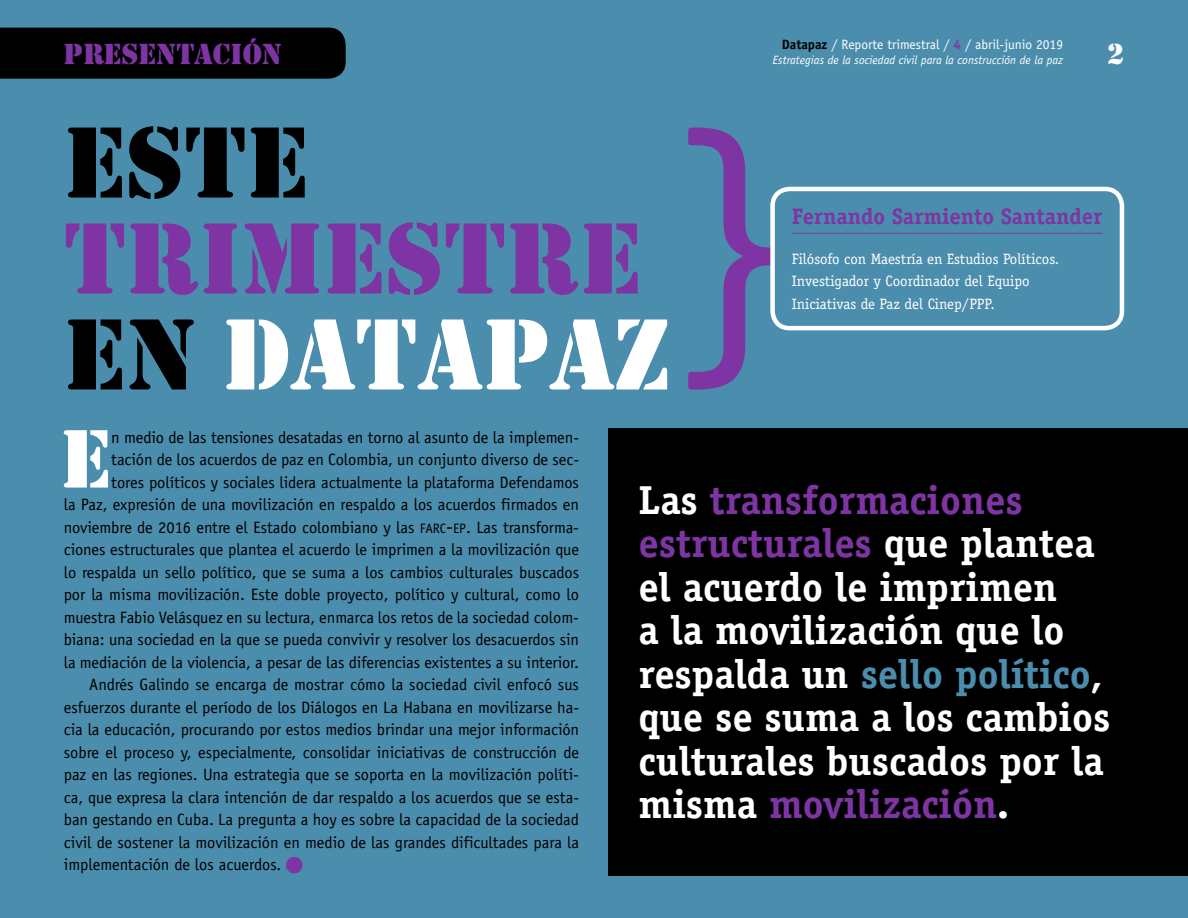
<style>
.page{position:relative;width:1188px;height:918px;background:#4b8dac}
.page>*{position:absolute;margin:0;border:0;box-sizing:border-box;transform-origin:0 0}
.t1{font:105px/96px "Stencil";color:#7e35a3}
.t2{font:105px "Stencil";color:#000}
.t3{font:76.65px "Stencil Std";color:#fff}
.t4{font:700 40.5px/43.5px "Officina Serif Std";color:#fff}
.t5{font:27px "Stencil Std";color:#7e35a3}
.t6{font:27px "Stencil Std";color:#fff}
.t7{font:700 22.5px "Officina Serif Std";color:#7e35a3}
.t8{font:16.5px "Officina Sans Std";color:#000}
.t9{font:15px/22.5px "Officina Serif Std";color:#fff}
.t10{font:13.5px "Officina Sans Std";color:#fff}
.t11{font:italic 12px "Officina Sans Std";color:#fff}
.s1{font-weight:700;color:#000}
.s2{font-weight:700;color:#7e35a3}
.s3{color:#000}
.s4{color:#fff}
.s5{font-size:13.65px}
.s6{font-size:19.5px}
.s7{color:#7e35a3}
.s8{color:#4b8dac}
</style>
<div class="page">
<div style="left:609px;top:428px;width:579px;height:447px;background:#000"></div>
<div style="left:0;top:28px;width:346px;height:51px;background:#000"></div>
<svg style="left:688px;top:128px;width:92px;height:262px"></svg>
<div style="left:773px;top:189px;width:349px;height:139px;background:#4b8dac;border-radius:17px"></div>
<hr style="left:792px;top:233px;width:310px;height:1px;background:#7e35a3">
<div style="left:770px;top:187px;width:354px;height:143px;border:4px solid #fff;border-radius:17px"></div>
<h3 class="t5" style="left:64px;top:37px;width:220px">PRESENTACIÓN</h3>
<h3 class="t6" style="left:1107px;top:37px;width:19px">2</h3>
<p class="t10" style="left:782px;top:37px;width:283px"><span class="s1">Datapaz</span> / Reporte trimestral / <span class="s2">4</span> / abril-junio 2019</p>
<p class="t11" style="left:773px;top:53px;width:292px">Estrategias de la sociedad civil para la construcción de la paz</p>
<h1 class="t2" style="left:64px;top:102px;width:238px">ESTE</h1>
<h1 class="t1" style="left:64px;top:212px;width:607px">TRIMESTRE<br><span class="s3">EN</span> <span class="s4">DATAPAZ</span></h1>
<h3 class="t7" style="left:792px;top:203px;width:312px">Fernando Sarmiento Santander</h3>
<p class="t9" style="left:792px;top:248px;width:269px">Filósofo con Maestría en Estudios Políticos.<br>Investigador y Coordinador del Equipo<br>Iniciativas de Paz del Cinep/PPP.</p>
<h2 class="t3" style="left:61px;top:409px;width:52px">E</h2>
<p class="t8" style="left:111px;top:427px;width:469px">n medio de las tensiones desatadas en torno al asunto de la implemen-</p>
<p class="t8" style="left:111px;top:450px;width:469px">tación de los acuerdos de paz en Colombia, un conjunto diverso de sec-</p>
<p class="t8" style="left:111px;top:472px;width:469px">tores políticos y sociales lidera actualmente la plataforma Defendamos</p>
<p class="t8" style="left:64px;top:495px;width:517px">la Paz, expresión de una movilización en respaldo a los acuerdos firmados en</p>
<p class="t8" style="left:64px;top:517px;width:517px">noviembre de 2016 entre el Estado colombiano y las <span class="s5">FARC</span><span class="s6">-</span><span class="s5">EP</span>. Las transforma-</p>
<p class="t8" style="left:64px;top:540px;width:517px">ciones estructurales que plantea el acuerdo le imprimen a la movilización que</p>
<p class="t8" style="left:64px;top:562px;width:517px">lo respalda un sello político, que se suma a los cambios culturales buscados</p>
<p class="t8" style="left:64px;top:585px;width:517px">por la misma movilización. Este doble proyecto, político y cultural, como lo</p>
<p class="t8" style="left:64px;top:607px;width:517px">muestra Fabio Velásquez en su lectura, enmarca los retos de la sociedad colom-</p>
<p class="t8" style="left:64px;top:630px;width:517px">biana: una sociedad en la que se pueda convivir y resolver los desacuerdos sin</p>
<p class="t8" style="left:64px;top:652px;width:517px">la mediación de la violencia, a pesar de las diferencias existentes a su interior.</p>
<p class="t8" style="left:89px;top:675px;width:491px">Andrés Galindo se encarga de mostrar cómo la sociedad civil enfocó sus</p>
<p class="t8" style="left:64px;top:697px;width:517px">esfuerzos durante el período de los Diálogos en La Habana en movilizarse ha-</p>
<p class="t8" style="left:64px;top:720px;width:517px">cia la educación, procurando por estos medios brindar una mejor información</p>
<p class="t8" style="left:64px;top:742px;width:517px">sobre el proceso y, especialmente, consolidar iniciativas de construcción de</p>
<p class="t8" style="left:64px;top:765px;width:517px">paz en las regiones. Una estrategia que se soporta en la movilización políti-</p>
<p class="t8" style="left:64px;top:787px;width:517px">ca, que expresa la clara intención de dar respaldo a los acuerdos que se esta-</p>
<p class="t8" style="left:64px;top:810px;width:517px">ban gestando en Cuba. La pregunta a hoy es sobre la capacidad de la sociedad</p>
<p class="t8" style="left:64px;top:832px;width:517px">civil de sostener la movilización en medio de las grandes dificultades para la</p>
<p class="t8" style="left:64px;top:855px;width:241px">implementación de los acuerdos. <span class="s7">■</span></p>
<h3 class="t4" style="left:639px;top:478px;width:473px">Las <span class="s7">transformaciones estructurales</span> que plantea el acuerdo le imprimen<br>a la movilización que lo respalda un <span class="s8">sello político</span>, que se suma a los cambios culturales buscados por la misma <span class="s7">movilización</span>.</h3>
</div>
